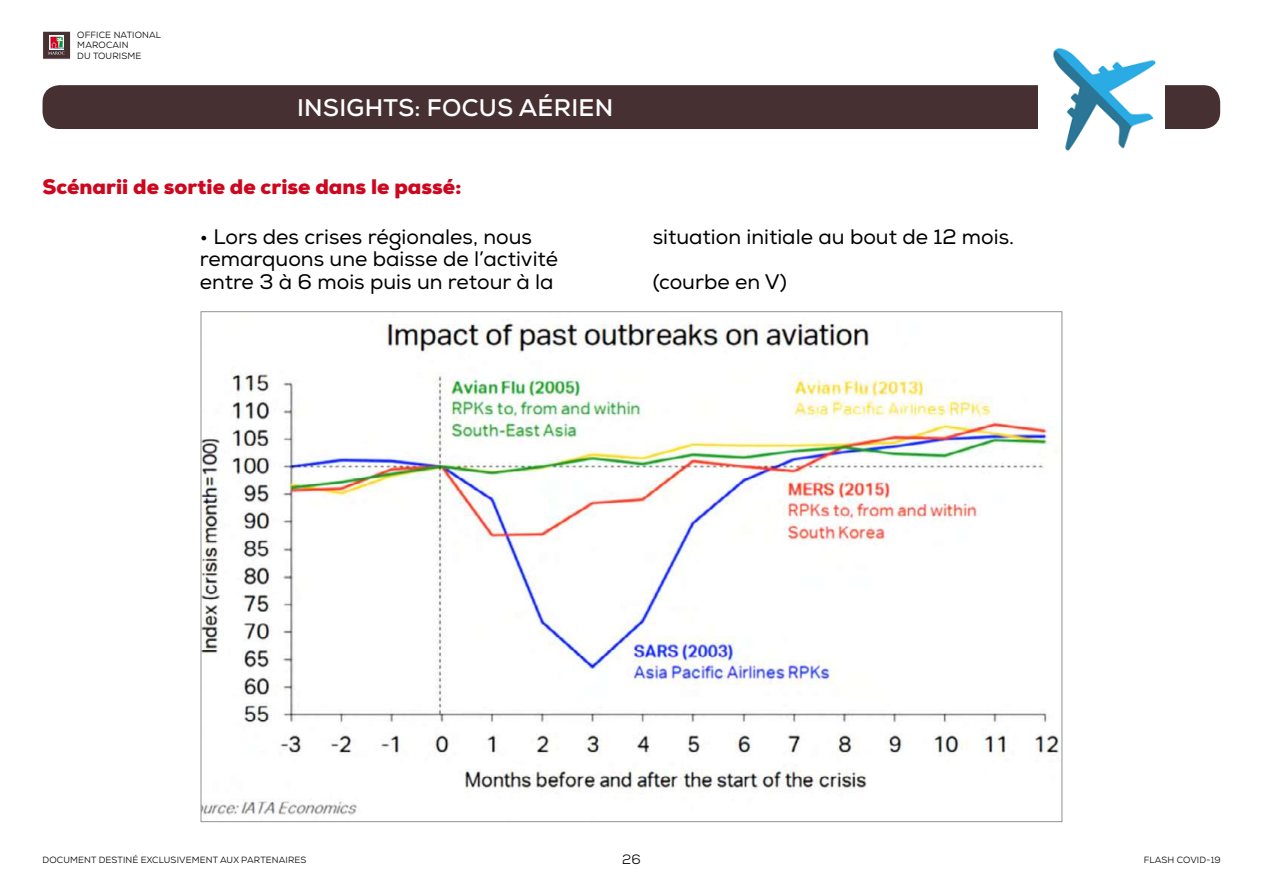
<style>
.page{position:relative;width:1263px;height:893px;background:#fff}
.page>*{position:absolute;margin:0;border:0;box-sizing:border-box;transform-origin:0 0}
.t1{font:700 24px "Nexa";letter-spacing:.015em;color:#fff}
.t2{font:21px/22.5px "Nexa";color:#000}
.t3{font:900 21px "Nexa";color:#cd071e}
.t4{font:13.5px "Nexa";color:#000}
.t5{font:9px/10.8px "Nexa";letter-spacing:.015em;color:#000}
</style>
<div class="page">
<div style="left:43px;top:31px;width:28px;height:28px;background:#463031;border:1px solid #fff"></div>
<svg style="left:50px;top:36px;width:14px;height:1px"></svg>
<svg style="left:48px;top:37px;width:16px;height:18px"></svg>
<img style="left:203px;top:323px;width:857px;height:493px">
<div style="left:43px;top:85px;width:1177px;height:44px;background:#463031;border-radius:17px"></div>
<img style="left:1038px;top:48px;width:126px;height:103px">
<p class="t5" style="left:77px;top:29px;width:85px">OFFICE NATIONAL<br>MAROCAIN<br>DU TOURISM E</p>
<p class="t1" style="left:297px;top:92px;width:318px">INSIGHTS: FOCUS AÉRI EN</p>
<p class="t3" style="left:43px;top:173px;width:421px">Scénarii de sortie de crise dans le passé:</p>
<p class="t2" style="left:200px;top:226px;width:360px">• Lors des crises régionales, nous remarquons une baisse de l’activité entre 3 à 6 mois puis un retour à la</p>
<p class="t2" style="left:653px;top:215px;width:363px;line-height:45px">situation initiale au bout de 12 mois. (courbe en V)</p>
<p class="t5" style="left:43px;top:854px;width:265px">DOCUM ENT DESTIN É EXCLUSIVEM ENT AUX PARTENAIRES</p>
<p class="t4" style="left:622px;top:850px;width:20px">26</p>
<p class="t5" style="left:1144px;top:854px;width:78px">FLASH COVID -19</p>
</div>
